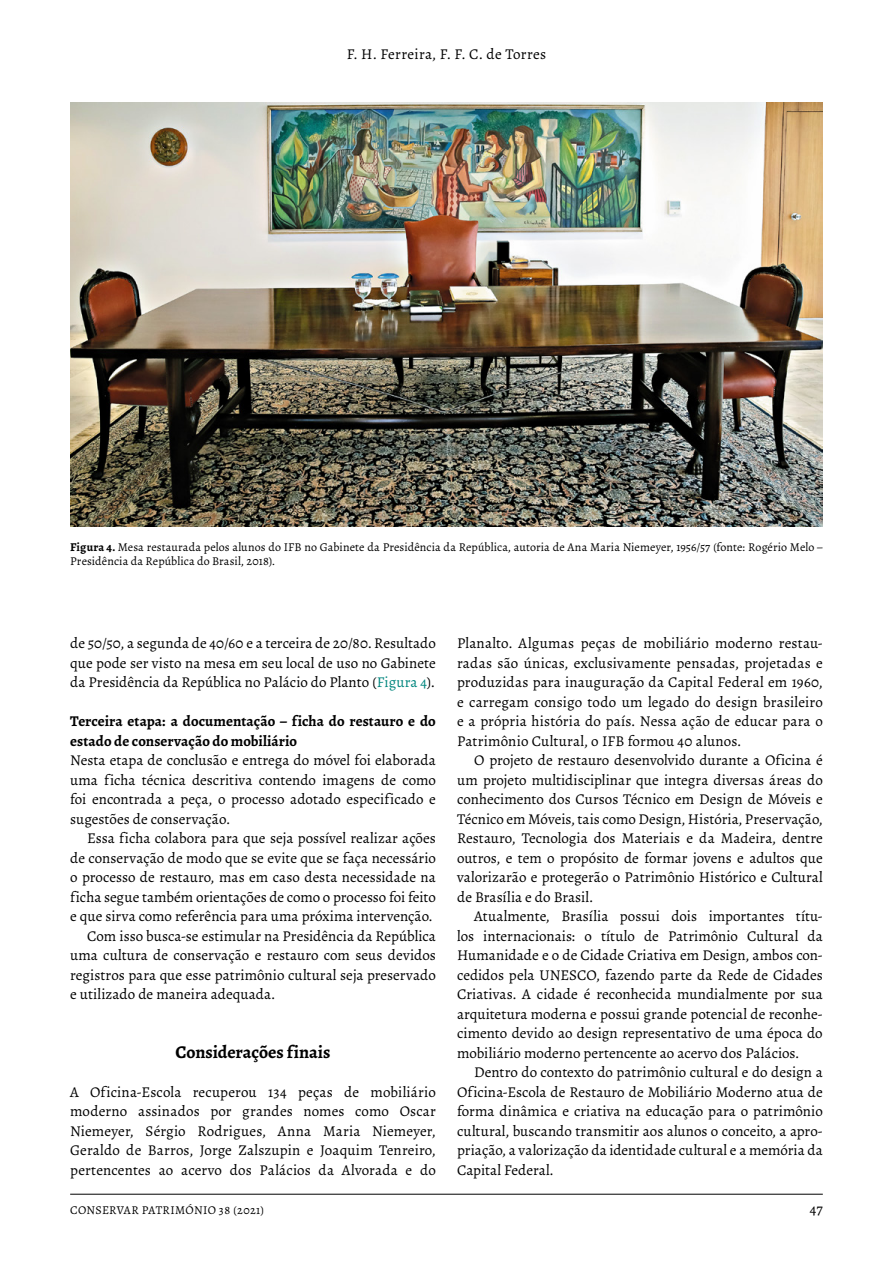
<style>
.page{position:relative;width:893px;height:1263px;background:#fff}
.page>*{position:absolute;margin:0;border:0;box-sizing:border-box;transform-origin:0 0}
.t1{font:700 18px "Alegreya";letter-spacing:-.005em;color:#000}
.t2{font:15px/19.5px "Alegreya";color:#000;text-align:justify}
.t3{font:700 15px/19.5px "Alegreya";letter-spacing:.005em;color:#000}
.t4{font:15px "Alegreya";letter-spacing:.02em;color:#000}
.t5{font:12px/14.2px "Alegreya";letter-spacing:.005em;color:#000}
.t6{font:12px "Alegreya";letter-spacing:.025em;color:#000}
.s1{font-weight:700}
.s2{color:#00867e}
</style>
<div class="page">
<hr style="left:70px;top:1194px;width:753px;height:1px;background:#000">
<img style="left:70px;top:102px;width:753px;height:425px">
<p class="t4" style="left:347px;top:44px;width:201px">F. H. Ferreira, F. F. C. de Torres</p>
<p class="t5" style="left:70px;top:540px;width:754px"><span class="s1">Figura 4.</span> Mesa restaurada pelos alunos do IFB no Gabinete da Presidência da República, autoria de Ana Maria Niemeyer, 1956/57 (fonte: Rogério Melo –<br>Presidência da República do Brasil, 2018).</p>
<p class="t2" style="left:70px;top:633px;width:367px">de 50/50, a segunda de 40/60 e a terceira de 20/80. Resultado que pode ser visto na mesa em seu local de uso no Gabinete da Presidência da República no Palácio do Planto (<span class="s2">Figura 4</span>).</p>
<p class="t3" style="left:70px;top:711px;width:367px">Terceira etapa: a documentação – ficha do restauro e do estado de conservação do mobiliário</p>
<p class="t2" style="left:70px;top:750px;width:367px">Nesta etapa de conclusão e entrega do móvel foi elaborada uma ficha técnica descritiva contendo imagens de como foi encontrada a peça, o processo adotado especificado e sugestões de conservação.</p>
<p class="t2" style="left:87px;top:828px;width:350px">Essa ficha colabora para que seja possível realizar ações</p>
<p class="t2" style="left:70px;top:848px;width:367px">de conservação de modo que se evite que se faça necessário</p>
<p class="t2" style="left:70px;top:867px;width:367px">o processo de restauro, mas em caso desta necessidade na</p>
<p class="t2" style="left:70px;top:887px;width:367px">ficha segue também orientações de como o processo foi feito</p>
<p class="t2" style="left:70px;top:906px;width:364px">e que sirva como referência para uma próxima intervenção.</p>
<p class="t2" style="left:87px;top:926px;width:350px">Com isso busca-se estimular na Presidência da República</p>
<p class="t2" style="left:70px;top:945px;width:367px">uma cultura de conservação e restauro com seus devidos</p>
<p class="t2" style="left:70px;top:965px;width:367px">registros para que esse patrimônio cultural seja preservado</p>
<p class="t2" style="left:70px;top:984px;width:206px">e utilizado de maneira adequada.</p>
<p class="t1" style="left:176px;top:1040px;width:156px">Considerações finais</p>
<p class="t2" style="left:70px;top:1082px;width:367px">A Oficina-Escola recuperou 134 peças de mobiliário moderno assinados por grandes nomes como Oscar Niemeyer, Sérgio Rodrigues, Anna Maria Niemeyer, Geraldo de Barros, Jorge Zalszupin e Joaquim Tenreiro, pertencentes ao acervo dos Palácios da Alvorada e do</p>
<p class="t2" style="left:457px;top:633px;width:367px">Planalto. Algumas peças de mobiliário moderno restau&shy;radas são únicas, exclusivamente pensadas, projetadas e produzidas para inauguração da Capital Federal em 1960, e carregam consigo todo um legado do design brasileiro e a própria história do país. Nessa ação de educar para o Patrimônio Cultural, o IFB formou 40 alunos.</p>
<p class="t2" style="left:457px;top:750px;width:367px;text-indent:17px">O projeto de restauro desenvolvido durante a Oficina é um projeto multidisciplinar que integra diversas áreas do conhecimento dos Cursos Técnico em Design de Móveis e Técnico em Móveis, tais como Design, História, Preservação, Restauro, Tecnologia dos Materiais e da Madeira, dentre outros, e tem o propósito de formar jovens e adultos que valorizarão e protegerão o Patrimônio Histórico e Cultural de Brasília e do Brasil.</p>
<p class="t2" style="left:457px;top:906px;width:367px;text-indent:17px">Atualmente, Brasília possui dois importantes títu&shy;los internacionais: o título de Patrimônio Cultural da Humanidade e o de Cidade Criativa em Design, ambos con&shy;cedidos pela UNESCO, fazendo parte da Rede de Cidades Criativas. A cidade é reconhecida mundialmente por sua arquitetura moderna e possui grande potencial de reconhe&shy;cimento devido ao design representativo de uma época do mobiliário moderno pertencente ao acervo dos Palácios.</p>
<p class="t2" style="left:457px;top:1062px;width:367px;text-indent:17px">Dentro do contexto do patrimônio cultural e do design a Oficina-Escola de Restauro de Mobiliário Moderno atua de forma dinâmica e criativa na educação para o patrimônio cultural, buscando transmitir aos alunos o conceito, a apro&shy;priação, a valorização da identidade cultural e a memória da Capital Federal.</p>
<p class="t6" style="left:70px;top:1202px;width:196px">CONSERVAR PATRIMÓNIO 38 (2021)</p>
<p class="t2" style="left:810px;top:1199px;width:14px">47</p>
</div>
